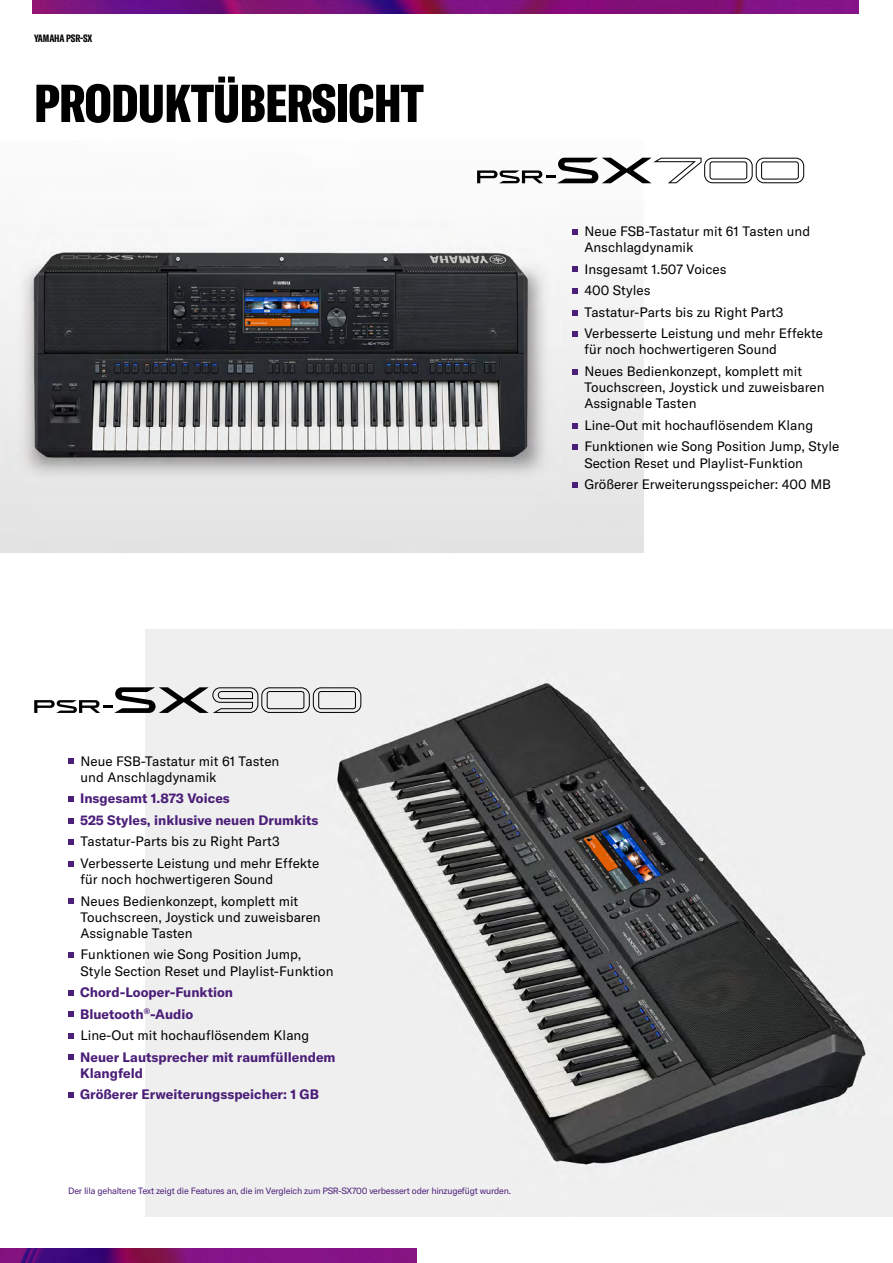
<style>
.page{position:relative;width:893px;height:1263px;background:#fff}
.page>*{position:absolute;margin:0;border:0;box-sizing:border-box;transform-origin:0 0}
.t1{font:900 extra-condensed 52.5px "GT America Y";letter-spacing:-.01em;color:#000}
.t2{font:13.5px/21.5px "GT America Y";color:#000}
.t3{font:700 13.5px/21.5px "GT America Y";color:#4b1e78}
.t4{font:700 extra-condensed 10.5px "GT America Y";letter-spacing:-.01em;color:#000}
.t5{font:9px "GT America Y";letter-spacing:-.025em;color:#4b1e78}
.s1{font-weight:400;color:#000}
</style>
<div class="page">
<img style="left:561px;top:157px;width:82px;height:396px">
<img style="left:0;top:183px;width:561px;height:370px">
<img style="left:296px;top:629px;width:597px;height:587px">
<svg style="left:68px;top:758px;width:5px;height:6px"></svg>
<svg style="left:68px;top:796px;width:5px;height:6px"></svg>
<svg style="left:68px;top:818px;width:5px;height:5px"></svg>
<svg style="left:68px;top:839px;width:5px;height:6px"></svg>
<svg style="left:68px;top:861px;width:5px;height:5px"></svg>
<svg style="left:68px;top:898px;width:5px;height:6px"></svg>
<svg style="left:68px;top:952px;width:5px;height:6px"></svg>
<svg style="left:68px;top:990px;width:5px;height:6px"></svg>
<svg style="left:68px;top:1012px;width:5px;height:5px"></svg>
<svg style="left:68px;top:1033px;width:5px;height:6px"></svg>
<svg style="left:68px;top:1055px;width:5px;height:5px"></svg>
<svg style="left:68px;top:1092px;width:5px;height:6px"></svg>
<svg style="left:572px;top:229px;width:5px;height:5px"></svg>
<svg style="left:572px;top:267px;width:5px;height:5px"></svg>
<svg style="left:572px;top:288px;width:5px;height:6px"></svg>
<svg style="left:572px;top:310px;width:5px;height:5px"></svg>
<svg style="left:572px;top:331px;width:5px;height:6px"></svg>
<svg style="left:572px;top:369px;width:5px;height:5px"></svg>
<svg style="left:572px;top:423px;width:5px;height:5px"></svg>
<svg style="left:572px;top:444px;width:5px;height:6px"></svg>
<svg style="left:572px;top:482px;width:5px;height:6px"></svg>
<svg style="left:477px;top:158px;width:327px;height:25px"></svg>
<svg style="left:34px;top:687px;width:327px;height:26px"></svg>
<img style="left:0;top:1249px;width:417px;height:14px">
<img style="left:33px;top:0;width:826px;height:13px">
<p class="t4" style="left:34px;top:32px;width:60px">YAMAHA PSR-SX</p>
<h1 class="t1" style="left:34px;top:71px;width:391px">PRODUKTÜBERSICHT</h1>
<p class="t2" style="left:584px;top:223px;width:227px;line-height:16.2px">Neue FSB-Tastatur mit 61 Tasten und<br>Anschlagdynamik</p>
<p class="t2" style="left:584px;top:258px;width:240px">Insgesamt 1.507 Voices<br>400 Styles<br>Tastatur-Parts bis zu Right Part3<br>Verbesserte Leistung und mehr Effekte</p>
<p class="t2" style="left:584px;top:339px;width:219px">für noch hochwertigeren Sound<br>Neues Bedienkonzept, komplett mit</p>
<p class="t2" style="left:584px;top:379px;width:242px;line-height:16.2px">Touchscreen, Joystick und zuweisbaren<br>Assignable Tasten</p>
<p class="t2" style="left:584px;top:414px;width:256px">Line-Out mit hochauflösendem Klang<br>Funktionen wie Song Position Jump, Style</p>
<p class="t2" style="left:584px;top:452px;width:248px">Section Reset und Playlist-Funktion<br>Größerer Erweiterungsspeicher: 400 MB</p>
<p class="t2" style="left:80px;top:753px;width:200px;line-height:16.2px">Neue FSB-Tastatur mit 61 Tasten und Anschlagdynamik</p>
<p class="t3" style="left:80px;top:787px;width:240px">Insgesamt 1.873 Voices<br>525 Styles, inklusive neuen Drumkits</p>
<p class="t2" style="left:80px;top:831px;width:240px">Tastatur-Parts bis zu Right Part3<br>Verbesserte Leistung und mehr Effekte</p>
<p class="t2" style="left:80px;top:868px;width:219px">für noch hochwertigeren Sound<br>Neues Bedienkonzept, komplett mit</p>
<p class="t2" style="left:80px;top:909px;width:242px;line-height:16.2px">Touchscreen, Joystick und zuweisbaren<br>Assignable Tasten</p>
<p class="t2" style="left:80px;top:946px;width:254px;line-height:16.2px">Funktionen wie Song Position Jump,<br>Style Section Reset und Playlist-Funktion</p>
<p class="t3" style="left:80px;top:981px;width:231px">Chord-Looper-Funktion<br>Bluetooth<sup>®</sup>-Audio<br><span class="s1">Line-Out mit hochauflösendem Klang</span></p>
<p class="t3" style="left:80px;top:1048px;width:257px;line-height:16.2px">Neuer Lautsprecher mit raumfüllendem<br>Klangfeld</p>
<p class="t3" style="left:80px;top:1084px;width:240px">Größerer Erweiterungsspeicher: 1 GB</p>
<p class="t5" style="left:68px;top:1185px;width:444px">Der lila gehaltene Text zeigt die Features an, die im Vergleich zum PSR-SX700 verbessert oder hinzugefügt wurden.</p>
</div>
